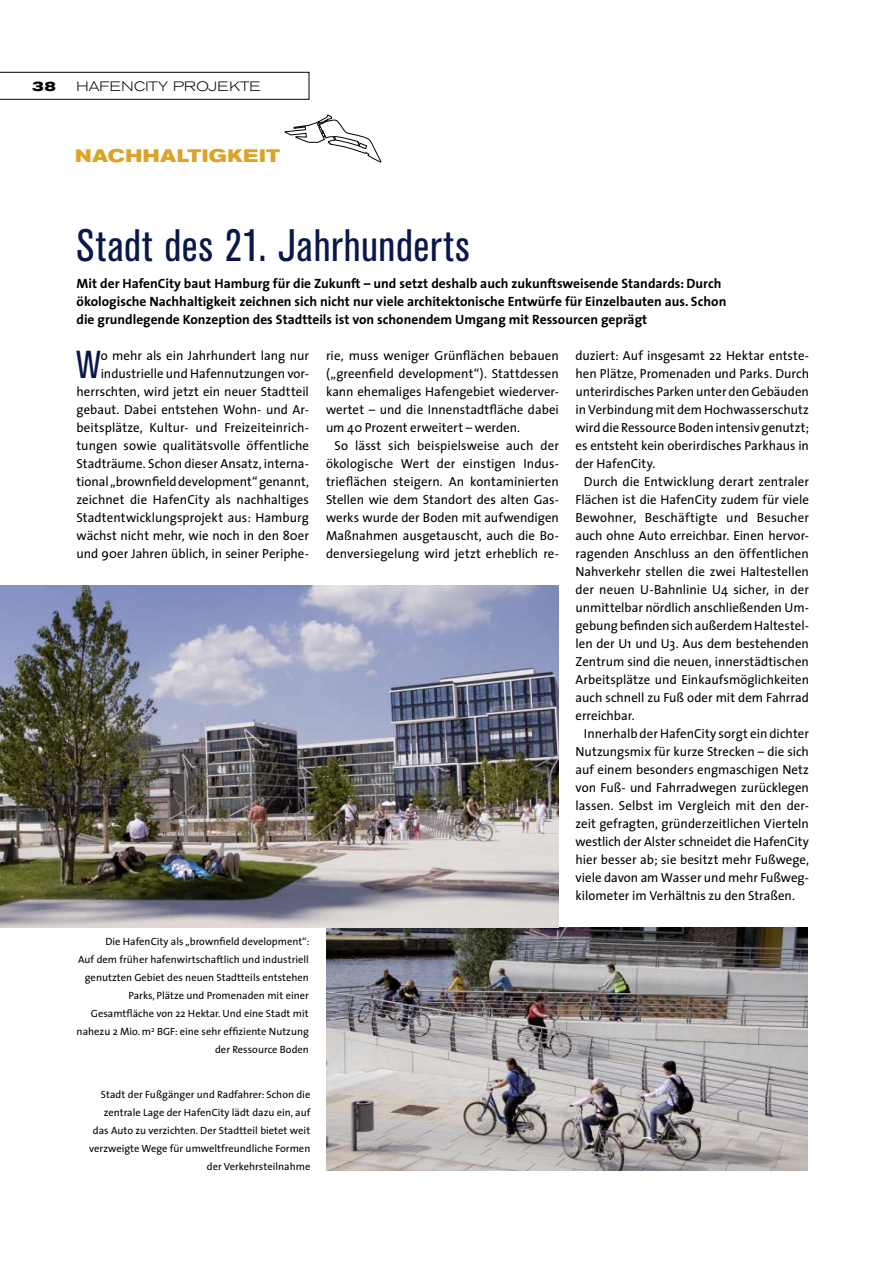
<style>
.page{position:relative;width:893px;height:1263px;background:#fff}
.page>*{position:absolute;margin:0;border:0;box-sizing:border-box;transform-origin:0 0}
.t1{font:condensed 45px "Akzidenz Grotesk BE";letter-spacing:.02em;color:#09174a}
.t2{font:condensed 38.55px "Akzidenz Grotesk BE";color:#09174a}
.t3{font:700 expanded 18px "Akzidenz Grotesk BE";letter-spacing:.02em;color:#dda327}
.t4{font:700 13.5px/18px "The Sans";color:#000}
.t5{font:300 expanded 13.5px "Akzidenz Grotesk BE";letter-spacing:.025em;color:#000}
.t6{font:700 expanded 13.5px "Akzidenz Grotesk BE";color:#000}
.t7{font:13.2px/18px "The Sans";color:#000;text-align:justify}
.t8{font:10.5px/18px "The Sans";color:#000;text-align:right}
</style>
<div class="page">
<img style="left:326px;top:927px;width:482px;height:243px">
<img style="left:0;top:585px;width:558px;height:342px">
<svg style="left:0;top:72px;width:309px;height:28px"></svg>
<svg style="left:285px;top:115px;width:96px;height:47px"></svg>
<p class="t6" style="left:33px;top:81px;width:25px">38</p>
<p class="t5" style="left:77px;top:81px;width:186px">HAFENCITY PROJEKTE</p>
<h3 class="t3" style="left:75px;top:150px;width:206px">NACHHALTIGKEIT</h3>
<h1 class="t1" style="left:77px;top:229px;width:394px">Stadt des 21. Jahrhunderts</h1>
<p class="t4" style="left:77px;top:275px;width:651px">Mit der HafenCity baut Hamburg für die Zukunft – und setzt deshalb auch zukunftsweisende Standards: Durch ökologische Nachhaltigkeit zeichnen sich nicht nur viele architektonische Entwürfe für Einzelbauten aus. Schon die grundlegende Konzeption des Stadtteils ist von schonendem Umgang mit Ressourcen geprägt</p>
<p class="t7" style="left:77px;top:348px;width:234px;text-align:right">o mehr als ein Jahrhundert lang nur industrielle und Hafennutzungen vor&shy;herrschten, wird jetzt ein neuer Stadtteil gebaut. Dabei entstehen Wohn- und Ar&shy;beitsplätze, Kultur- und Freizeiteinrich&shy;tungen sowie qualitätsvolle öffentliche Stadträume. Schon dieser Ansatz, interna&shy;tional „brownfield development“ genannt, zeichnet die HafenCity als nachhaltiges Stadtentwicklungsprojekt aus: Hamburg wächst nicht mehr, wie noch in den 80er und 90er Jahren üblich, in seiner Periphe-</p>
<h2 class="t2" style="left:77px;top:351px;width:26px">W</h2>
<p class="t7" style="left:326px;top:348px;width:234px">rie, muss weniger Grünflächen bebauen („greenfield development“). Stattdessen kann ehemaliges Hafengebiet wiederver&shy;wertet – und die Innenstadtfläche dabei um 40 Prozent erweitert – werden.</p>
<p class="t7" style="left:326px;top:438px;width:235px;text-indent:9px">So lässt sich beispielsweise auch der ökologische Wert der einstigen Indus&shy;trieflächen steigern. An kontaminierten Stellen wie dem Standort des alten Gas&shy;werks wurde der Boden mit aufwendigen Maßnahmen ausgetauscht, auch die Bo&shy;denversiegelung wird jetzt erheblich re-</p>
<p class="t8" style="left:77px;top:934px;width:234px">Die HafenCity als „brownfield development“:<br>Auf dem früher hafenwirtschaftlich und industriell genutzten Gebiet des neuen Stadtteils entstehen Parks, Plätze und Promenaden mit einer Gesamtfläche von 22 Hektar. Und eine Stadt mit nahezu 2 Mio. m<sup>2</sup> BGF: eine sehr effiziente Nutzung der Ressource Boden</p>
<p class="t8" style="left:89px;top:1087px;width:223px">Stadt der Fußgänger und Radfahrer: Schon die zentrale Lage der HafenCity lädt dazu ein, auf das Auto zu verzichten. Der Stadtteil bietet weit verzweigte Wege für umweltfreundliche Formen der Verkehrsteilnahme</p>
<p class="t7" style="left:575px;top:348px;width:235px">duziert: Auf insgesamt 22 Hektar entste&shy;hen Plätze, Promenaden und Parks. Durch unterirdisches Parken unter den Gebäuden in Verbindung mit dem Hochwasserschutz wird die Ressource Boden intensiv genutzt; es entsteht kein oberirdisches Parkhaus in der HafenCity.</p>
<p class="t7" style="left:575px;top:474px;width:235px;text-indent:9px">Durch die Entwicklung derart zentraler Flächen ist die HafenCity zudem für viele Bewohner, Beschäftigte und Besucher auch ohne Auto erreichbar. Einen hervor&shy;ragenden Anschluss an den öffentlichen Nahverkehr stellen die zwei Haltestellen der neuen U-Bahnlinie U4 sicher, in der unmittelbar nördlich anschließenden Um&shy;gebung befinden sich außerdem Haltestel&shy;len der U1 und U3. Aus dem bestehenden Zentrum sind die neuen, innerstädtischen Arbeitsplätze und Einkaufsmöglichkeiten auch schnell zu Fuß oder mit dem Fahrrad erreichbar.</p>
<p class="t7" style="left:575px;top:726px;width:235px;text-indent:9px">Innerhalb der HafenCity sorgt ein dichter Nutzungsmix für kurze Strecken – die sich auf einem besonders engmaschigen Netz von Fuß- und Fahrradwegen zurücklegen lassen. Selbst im Vergleich mit den der&shy;zeit gefragten, gründerzeitlichen Vierteln westlich der Alster schneidet die HafenCity hier besser ab; sie besitzt mehr Fußwege, viele davon am Wasser und mehr Fußweg&shy;kilometer im Verhältnis zu den Straßen.</p>
</div>
